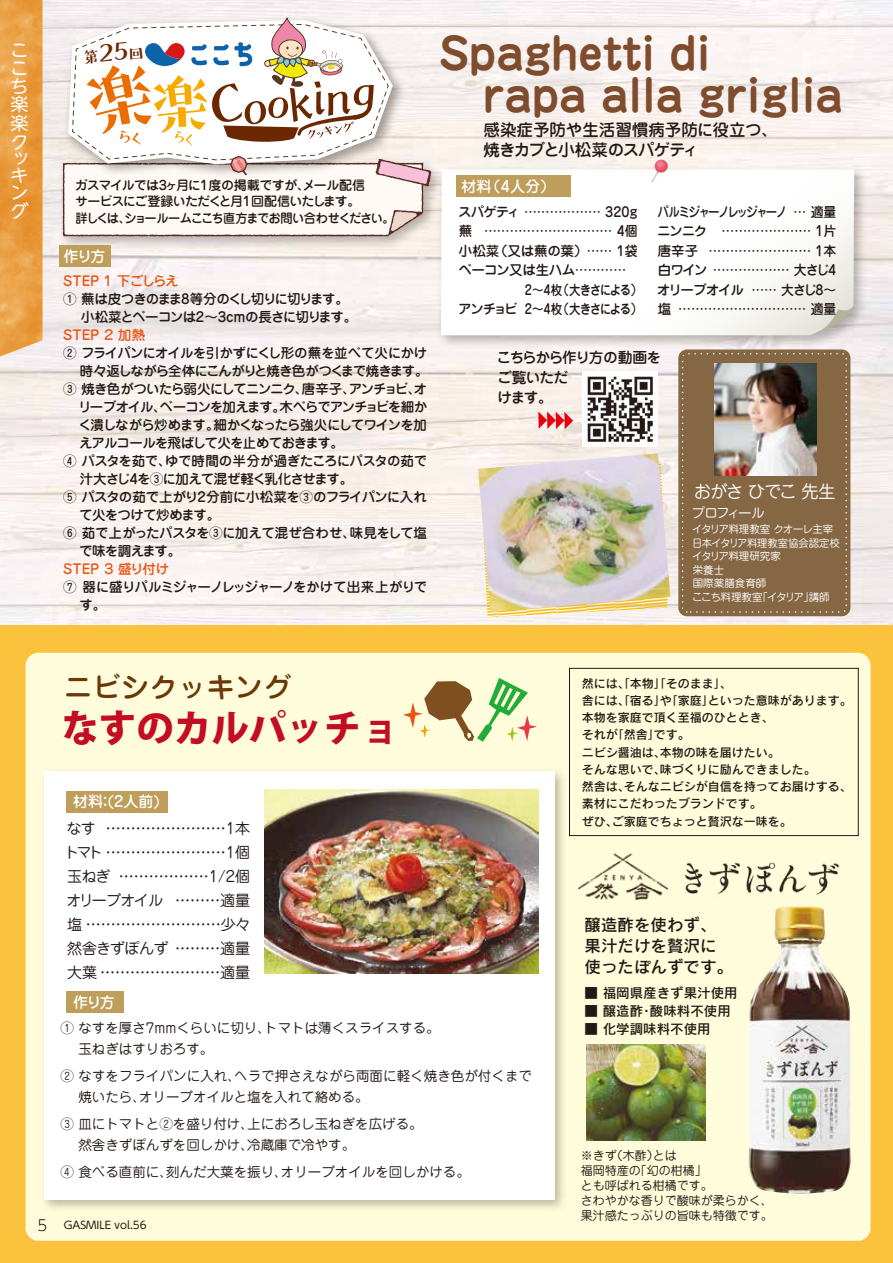
<style>
.page{position:relative;width:893px;height:1263px;background:#fff}
.page>*{position:absolute;margin:0;border:0;box-sizing:border-box;transform-origin:0 0}
.t1{font:700 43.5px/42px "Jun 501 Pro";color:#804c2e}
.t2{font:800 37.5px "Koz Go Pr 6 N";color:#c30d23}
.t3{font:500 28.5px "Jun 34 Pro";color:#6a3906}
.t4{font:18px/18.3px "UD Shin M Go Pro";color:#fff;text-align:justify}
.t5{font:17.4px "Tsubame Std R";color:#6b2800}
.t6{font:17.25px "Jun 201 Pro";letter-spacing:-.065em;color:#fff}
.t7{font:500 16.5px/19.6px "Jun 34 Pro";letter-spacing:-.01em;color:#221815}
.t8{font:16.5px/21px "Rodin Pro DB";color:#221815}
.t9{font:15px/24px "Jun 201 Pro";letter-spacing:-.035em;color:#221815}
.t10{font:500 15px "Jun 34 Pro";color:#fff}
.t11{font:500 14.7px/19.6px "Jun 34 Pro";letter-spacing:-.075em;color:#221815}
.t12{font:13.5px/21px "Jun 201 Pro";color:#221815}
.t13{font:500 13.5px/18px "Jun 34 Pro";letter-spacing:-.065em;color:#221815}
.t14{font:500 13.5px/18px "Jun 34 Pro";letter-spacing:-.095em;color:#221815}
.t15{font:500 13.5px "Jun 34 Pro";letter-spacing:-.03em;color:#221815}
.t16{font:500 13.5px/19.5px "Jun 34 Pro";letter-spacing:-.02em;color:#221815}
.t17{font:13.5px/19.5px "Jun 201 Pro";color:#221815;text-align:right;scale:.95 1}
.t18{font:500 13.5px/19.5px "Jun 34 Pro";letter-spacing:-.13em;color:#221815;scale:.85 1}
.t19{font:13.5px "Rodin Pro DB";color:#221815}
.t20{font:500 13.5px "Jun 34 Pro";letter-spacing:-.045em;color:#221815}
.t21{font:500 13.5px "Jun 34 Pro";letter-spacing:-.085em;color:#221815}
.t22{font:500 13.5px "Jun 34 Pro";letter-spacing:-.035em;color:#221815}
.t23{font:500 13.5px/19.5px "Jun 34 Pro";letter-spacing:-.125em;color:#221815;scale:.85 1}
.t24{font:500 13.5px "Jun 34 Pro";color:#ea5514}
.t25{font:500 13.5px "Jun 34 Pro";letter-spacing:-.065em;color:#221815;scale:.95 1}
.t26{font:500 13.5px "Jun 34 Pro";letter-spacing:-.045em;color:#ea5514}
.t27{font:13.5px "Jun 201 Pro";letter-spacing:-.12em;color:#fff}
.t28{font:500 12.75px/16.5px "Jun 34 Pro";letter-spacing:-.065em;color:#221815}
.t29{font:12px/17.2px "Rodin Pro DB";color:#221815}
.t30{font:12px/15px "Jun 201 Pro";color:#221815}
.t31{font:10.5px/13.5px "Jun 201 Pro";color:#fff}
.t32{font:10.5px "UD Shin Go Pro";color:#221815}
.s1{font-size:28.65px}
.s2{font-family:"Jun 201 Pro";font-weight:400}
.s3{font-family:"Jun 34 Pro";font-weight:500}
.s4{font-weight:300;font-size:15px}
</style>
<div class="page">
<img style="left:0;top:0;width:893px;height:625px">
<div style="left:0;top:625px;width:893px;height:638px;background:#fac23d"></div>
<div style="left:26px;top:653px;width:845px;height:588px;background:#fffcdb;border-radius:13px"></div>
<img style="left:44px;top:771px;width:527px;height:438px">
<div style="left:45px;top:772px;width:510px;height:428px;background:#fff"></div>
<img style="left:749px;top:905px;width:102px;height:289px">
<svg style="left:403px;top:678px;width:134px;height:64px"></svg>
<svg style="left:480px;top:612px;width:188px;height:5px"></svg>
<img style="left:478px;top:453px;width:192px;height:159px">
<img style="left:54px;top:150px;width:394px;height:103px">
<img style="left:432px;top:161px;width:439px;height:192px">
<svg style="left:441px;top:170px;width:413px;height:165px"></svg>
<svg style="left:810px;top:305px;width:43px;height:30px"></svg>
<div style="left:456px;top:176px;width:114px;height:21px;background:#bf9d5a"></div>
<svg style="left:651px;top:160px;width:17px;height:22px"></svg>
<img style="left:60px;top:12px;width:350px;height:169px">
<div style="left:60px;top:245px;width:51px;height:22px;background:#bf9d5a"></div>
<svg style="left:63px;top:18px;width:368px;height:218px"></svg>
<img style="left:583px;top:372px;width:74px;height:74px">
<svg style="left:538px;top:411px;width:35px;height:18px"></svg>
<div style="left:678px;top:349px;width:172px;height:267px;background:#856744;border-radius:9px"></div>
<div style="left:682px;top:353px;width:165px;height:260px;border:2px dashed #fff;border-radius:4px"></div>
<img style="left:715px;top:364px;width:102px;height:111px">
<svg style="left:0;top:0;width:43px;height:361px;background:#eaa149"></svg>
<div style="left:66px;top:791px;width:102px;height:21px;background:#bf9d5a"></div>
<div style="left:66px;top:991px;width:57px;height:21px;background:#bf9d5a"></div>
<img style="left:578px;top:853px;width:91px;height:47px">
<img style="left:586px;top:1044px;width:119px;height:97px">
<img style="left:265px;top:790px;width:274px;height:183px">
<div style="left:569px;top:668px;width:290px;height:168px;border:1px solid #221815"></div>
<img style="left:684px;top:862px;width:156px;height:33px">
<h3 class="t4" style="left:11px;top:41px;width:19px">ここち楽楽ク</h3>
<h3 class="t4" style="left:11px;top:149px;width:20px;line-height:17.5px">ッキング</h3>
<p class="t5" style="left:82px;top:46px;width:63px;rotate:-5deg">第<span class="s1">25</span>回</p>
<p class="t28" style="left:75px;top:175px;width:321px">ガスマイルでは3ヶ月に1度の掲載ですが、メール配信<br>サービスにご登録いただくと月1回配信いたします。<br>詳しくは、ショールームここち直方までお問い合わせください。</p>
<p class="t10" style="left:64px;top:244px;width:43px">作り方</p>
<p class="t26" style="left:63px;top:270px;width:117px">STEP 1 下ごしらえ</p>
<p class="t14" style="left:63px;top:288px;width:296px">① 蕪は皮つきのまま8等分のくし切りに切ります。　 小松菜とベーコンは2～3ｃｍの長さに切ります。</p>
<p class="t24" style="left:63px;top:324px;width:83px">STEP ２ 加熱</p>
<p class="t20" style="left:63px;top:342px;width:365px">② フライパンにオイルを引かずにくし形の蕪を並べて火にかけ</p>
<p class="t13" style="left:80px;top:360px;width:350px">時々返しながら全体にこんがりと焼き色がつくまで焼きます。</p>
<p class="t13" style="left:63px;top:378px;width:366px">③ 焼き色がついたら弱火にしてニンニク、唐辛子、アンチョビ、オ</p>
<p class="t14" style="left:78px;top:396px;width:351px">リーブオイル、ベーコンを加えます。木べらでアンチョビを細か</p>
<p class="t21" style="left:78px;top:414px;width:350px">く潰しながら炒めます。細かくなったら強火にしてワインを加</p>
<p class="t13" style="left:79px;top:432px;width:266px">えアルコールを飛ばして火を止めておきます。</p>
<p class="t15" style="left:63px;top:450px;width:366px">④ パスタを茹で、ゆで時間の半分が過ぎたころにパスタの茹で</p>
<p class="t13" style="left:80px;top:468px;width:275px">汁大さじ4を③に加えて混ぜ軽く乳化させます。</p>
<p class="t22" style="left:63px;top:486px;width:365px">⑤ パスタの茹で上がり2分前に小松菜を③のフライパンに入れ</p>
<p class="t13" style="left:79px;top:504px;width:142px">て火をつけて炒めます。</p>
<p class="t15" style="left:63px;top:522px;width:365px">⑥ 茹で上がったパスタを③に加えて混ぜ合わせ、味見をして塩</p>
<p class="t13" style="left:79px;top:540px;width:103px">で味を調えます。</p>
<p class="t24" style="left:63px;top:558px;width:107px">STEP ３ 盛り付け</p>
<p class="t13" style="left:79px;top:576px;width:349px;text-indent:-16px">⑦ 器に盛りパルミジャーノレッジャーノをかけて出来上がりです。</p>
<h1 class="t1" style="left:439px;top:28px;width:405px">Spaghetti di　rapa alla griglia</h1>
<p class="t7" style="left:484px;top:118px;width:296px">感染症予防や生活習慣病予防に役立つ、焼きカブと小松菜のスパゲティ</p>
<p class="t10" style="left:461px;top:174px;width:95px">材料（4人分）</p>
<p class="t16" style="left:458px;top:201px;width:181px">スパゲティ <span class="s2">………………</span> 320g蕪<br>小松菜（又は蕪の葉）<span class="s2">……</span> 1袋ベーコン又は生ハム<span class="s2">…………</span></p>
<p class="t13" style="left:458px;top:299px;width:61px">アンチョビ</p>
<p class="t17" style="left:484px;top:220px;width:163px">………………………… <span class="s3">4個</span></p>
<p class="t23" style="left:525px;top:279px;width:139px">2～4枚（大きさによる）<br>2～4枚（大きさによる）</p>
<p class="t18" style="left:657px;top:201px;width:212px">パルミジャーノレッジャーノ<br>ニンニク<br>唐辛子<br>白ワイン <span class="s2">………………</span> 大さじ4オリーブオイル<br>塩</p>
<p class="t25" style="left:794px;top:201px;width:46px"><span class="s2">…</span> 適量</p>
<p class="t17" style="left:709px;top:220px;width:136px">………………… <span class="s3">1片</span>…………………… <span class="s3">1本</span></p>
<p class="t25" style="left:751px;top:279px;width:91px"><span class="s2">……</span> 大さじ8～</p>
<p class="t17" style="left:678px;top:298px;width:168px">………………………… <span class="s3">適量</span></p>
<p class="t11" style="left:497px;top:346px;width:166px">こちらから作り方の動画をご覧いただ<br>けます。</p>
<p class="t6" style="left:694px;top:477px;width:143px">おがさ ひでこ 先生</p>
<p class="t27" style="left:692px;top:502px;width:75px">プロフィール</p>
<p class="t31" style="left:692px;top:521px;width:149px">イタリア料理教室 クオーレ主宰日本イタリア料理教室協会認定校イタリア料理研究家<br>栄養士<br>国際薬膳食育師<br>ここち料理教室「イタリア」講師</p>
<h3 class="t3" style="left:64px;top:664px;width:229px">ニビシクッキング</h3>
<h2 class="t2" style="left:61px;top:707px;width:339px">なすのカルパッチョ</h2>
<p class="t10" style="left:73px;top:790px;width:89px">材料：(2人前)</p>
<p class="t9" style="left:65px;top:814px;width:187px">なす<br>トマト ……………………1個玉ねぎ<br>オリーブオイル<br>塩 ………………………少々然舎きずぽんず<br>大葉 ……………………適量</p>
<p class="t9" style="left:106px;top:814px;width:146px">……………………1本</p>
<p class="t9" style="left:119px;top:862px;width:133px;text-align:right">………………1/2個………適量</p>
<p class="t9" style="left:175px;top:934px;width:76px">………適量</p>
<p class="t10" style="left:73px;top:990px;width:43px">作り方</p>
<p class="t12" style="left:60px;top:1015px;width:381px">① なすを厚さ7mmくらいに切り、トマトは薄くスライスする。　 玉ねぎはすりおろす。</p>
<p class="t12" style="left:78px;top:1063px;width:455px;text-indent:-18px">② なすをフライパンに入れ、ヘラで押さえながら両面に軽く焼き色が付くまで焼いたら、オリーブオイルと塩を入れて絡める。</p>
<p class="t12" style="left:60px;top:1111px;width:364px">③ 皿にトマトと②を盛り付け、上におろし玉ねぎを広げる。　 然舎きずぽんずを回しかけ、冷蔵庫で冷やす。</p>
<p class="t12" style="left:60px;top:1159px;width:411px">④ 食べる直前に、刻んだ大葉を振り、オリーブオイルを回しかける。</p>
<p class="t32" style="left:38px;top:1216px;width:111px"><span class="s4">5</span> GASMILE vol.56</p>
<p class="t29" style="left:582px;top:674px;width:272px">然には、「本物」「そのまま」、<br>舎には、「宿る」や「家庭」といった意味があります。本物を家庭で頂く至福のひととき、<br>それが「然舎」です。<br>ニビシ醤油は、本物の味を届けたい。<br>そんな思いで、味づくりに励んできました。<br>然舎は、そんなニビシが自信を持ってお届けする、素材にこだわったブランドです。<br>ぜひ、ご家庭でちょっと贅沢な一味を。</p>
<p class="t8" style="left:584px;top:913px;width:150px">醸造酢を使わず、果汁だけを贅沢に使ったぽんずです。</p>
<p class="t19" style="left:584px;top:984px;width:155px">■ 福岡県産きず果汁使用</p>
<p class="t19" style="left:584px;top:1001px;width:148px">■ 醸造酢・酸味料不使用</p>
<p class="t19" style="left:584px;top:1019px;width:128px">■ 化学調味料不使用</p>
<p class="t30" style="left:581px;top:1147px;width:194px">※きず（木酢）とは<br>福岡特産の「幻の柑橘」<br>とも呼ばれる柑橘です。<br>さわやかな香りで酸味が柔らかく、果汁感たっぷりの旨味も特徴です。</p>
</div>
